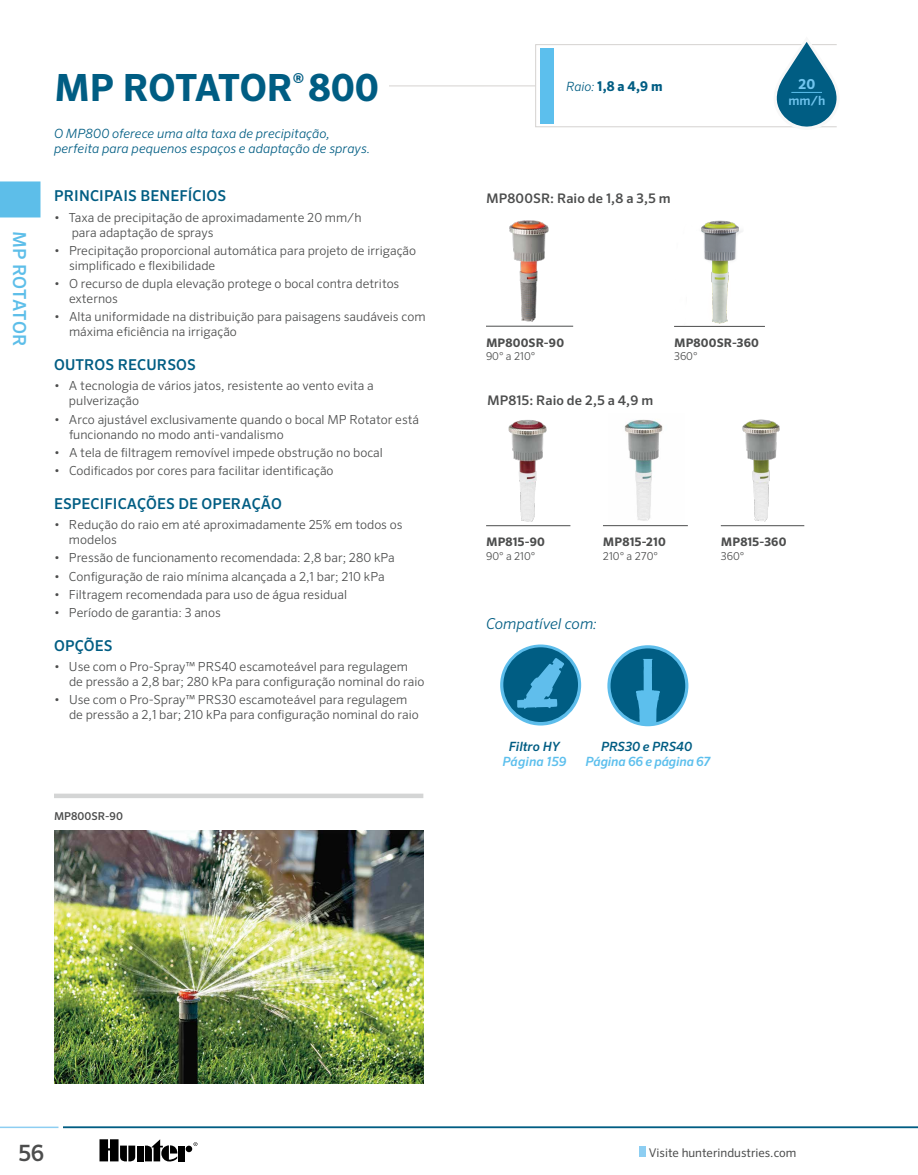
<style>
.page{position:relative;width:918px;height:1175px;background:#fff}
.page>*{position:absolute;margin:0;border:0;box-sizing:border-box;transform-origin:0 0}
.t1{font:700 37.5px "Sero Pro";letter-spacing:-.01em;color:#005d83}
.t2{font:500 22.5px "Sero Pro";color:#4c4d4d}
.t3{font:500 18px "Sero Pro";color:#5dbee9}
.t4{font:500 15px "Sero Pro";letter-spacing:.01em;color:#005d83}
.t5{font:italic 300 15px "Sero Pro";letter-spacing:-.005em;color:#005d83}
.t6{font:700 13.8px "Sero Pro";color:#71c5ef}
.t7{font:700 13.5px "Sero Pro";color:#005d83}
.t8{font:500 13.2px "Sero Pro";letter-spacing:.005em;color:#4c4d4d}
.t9{font:italic 300 12.75px/15px "Sero Pro";letter-spacing:.005em;color:#005d83}
.t10{font:italic 500 12.75px "Sero Pro";letter-spacing:-.005em;color:#5cbfed}
.t11{font:italic 500 12.75px "Sero Pro";color:#005d83}
.t12{font:500 12.6px "Sero Pro";color:#71c5ef}
.t13{font:300 12.45px/15px "Sero Pro";color:#4c4d4d}
.t14{font:12px "Sero Pro";color:#4c4d4d}
.t15{font:700 11.7px "Sero Pro";letter-spacing:.015em;color:#4c4d4d}
.t16{font:300 10.8px "Sero Pro";color:#4c4d4d}
.t17{font:500 10.8px "Sero Pro";color:#4c4d4d}
.s1{font-weight:300;font-style:italic;font-size:12.75px}
</style>
<div class="page">
<div style="left:0;top:181px;width:40px;height:36px;background:#5dbee9"></div>
<div style="left:640px;top:1146px;width:6px;height:10px;background:#8dcef2"></div>
<hr style="left:63px;top:1126px;width:855px;height:2px;background:#005d83">
<hr style="left:0;top:1126px;width:58px;height:2px;background:#8dcef2">
<svg style="left:194px;top:1142px;width:3px;height:4px"></svg>
<div style="left:137px;top:1145px;width:7px;height:16px;background:#000"></div>
<div style="left:186px;top:1145px;width:6px;height:7px;background:#000;border-radius:50%"></div>
<div style="left:178px;top:1145px;width:7px;height:16px;background:#000"></div>
<svg style="left:145px;top:1139px;width:32px;height:22px"></svg>
<svg style="left:100px;top:1139px;width:35px;height:22px"></svg>
<hr style="left:54px;top:85px;width:481px;height:1px;background:#d5d2d0">
<div style="left:535px;top:44px;width:302px;height:83px;border:1px solid #d5d2d0"></div>
<div style="left:540px;top:48px;width:13px;height:75px;background:#5cbfed"></div>
<img style="left:624px;top:419px;width:39px;height:102px">
<div style="left:54px;top:70px;width:335px;height:31px;background:#fff"></div>
<hr style="left:486px;top:525px;width:84px;height:1px;background:#4c4d4d">
<hr style="left:721px;top:525px;width:83px;height:1px;background:#4c4d4d">
<hr style="left:603px;top:525px;width:85px;height:1px;background:#4c4d4d">
<img style="left:492px;top:420px;width:75px;height:106px">
<img style="left:726px;top:419px;width:76px;height:107px">
<img style="left:674px;top:220px;width:91px;height:106px">
<hr style="left:674px;top:326px;width:91px;height:1px;background:#4c4d4d">
<hr style="left:486px;top:326px;width:87px;height:1px;background:#4c4d4d">
<img style="left:509px;top:220px;width:40px;height:102px">
<div style="left:54px;top:793px;width:369px;height:5px;background:#d4d5d5"></div>
<img style="left:54px;top:830px;width:369px;height:253px">
<svg style="left:500px;top:644px;width:81px;height:81px"></svg>
<div style="left:503px;top:647px;width:75px;height:75px;background:#005d83;border-radius:50%"></div>
<svg style="left:517px;top:658px;width:47px;height:51px"></svg>
<svg style="left:765px;top:42px;width:72px;height:86px"></svg>
<hr style="left:791px;top:92px;width:31px;height:1px;background:#5cbfed">
<svg style="left:607px;top:645px;width:81px;height:81px"></svg>
<div style="left:611px;top:648px;width:74px;height:75px;background:#005d83;border-radius:50%"></div>
<svg style="left:636px;top:659px;width:24px;height:67px"></svg>
<h3 class="t3" style="left:30px;top:231px;width:117px;rotate:90deg">MP ROTATOR</h3>
<h1 class="t1" style="left:54px;top:65px;width:326px">MP ROTATOR<sup>®</sup> 800</h1>
<p class="t7" style="left:566px;top:78px;width:98px"><span class="s1">Raio:</span> 1,8 a 4,9 m</p>
<p class="t9" style="left:54px;top:125px;width:318px">O MP800 oferece uma alta taxa de precipitação, perfeita para pequenos espaços e adaptação de sprays.</p>
<p class="t6" style="left:799px;top:76px;width:18px">20</p>
<p class="t12" style="left:788px;top:93px;width:39px">mm/h</p>
<p class="t4" style="left:54px;top:187px;width:174px">PRINCIPAIS BENEFÍCIOS</p>
<p class="t13" style="left:72px;top:210px;width:291px;text-indent:-18px">• Taxa de precipitação de aproximadamente 20 mm/h para adaptação de sprays</p>
<p class="t13" style="left:69px;top:243px;width:349px;text-indent:-15px">• Precipitação proporcional automática para projeto de irrigação simplificado e flexibilidade</p>
<p class="t13" style="left:69px;top:276px;width:332px;text-indent:-15px">• O recurso de dupla elevação protege o bocal contra detritos externos</p>
<p class="t13" style="left:69px;top:309px;width:358px;text-indent:-15px">• Alta uniformidade na distribuição para paisagens saudáveis com máxima eficiência na irrigação</p>
<p class="t4" style="left:54px;top:356px;width:143px">OUTROS RECURSOS</p>
<p class="t13" style="left:69px;top:378px;width:306px;text-indent:-15px">• A tecnologia de vários jatos, resistente ao vento evita a pulverização</p>
<p class="t13" style="left:69px;top:412px;width:352px;text-indent:-15px">• Arco ajustável exclusivamente quando o bocal MP Rotator está funcionando no modo anti-vandalismo</p>
<p class="t13" style="left:54px;top:445px;width:330px">• A tela de filtragem removível impede obstrução no bocal</p>
<p class="t13" style="left:54px;top:463px;width:281px">• Codificados por cores para facilitar identificação</p>
<p class="t4" style="left:54px;top:494px;width:229px">ESPECIFICAÇÕES DE OPERAÇÃO</p>
<p class="t13" style="left:69px;top:517px;width:335px;text-indent:-15px">• Redução do raio em até aproximadamente 25% em todos os modelos</p>
<p class="t13" style="left:54px;top:550px;width:342px">• Pressão de funcionamento recomendada: 2,8 bar; 280 kPa</p>
<p class="t13" style="left:54px;top:568px;width:332px">• Configuração de raio mínima alcançada a 2,1 bar; 210 kPa</p>
<p class="t13" style="left:54px;top:587px;width:295px">• Filtragem recomendada para uso de água residual</p>
<p class="t13" style="left:54px;top:605px;width:168px">• Período de garantia: 3 anos</p>
<p class="t4" style="left:54px;top:636px;width:60px">OPÇÕES</p>
<p class="t13" style="left:69px;top:659px;width:357px;text-indent:-15px">• Use com o Pro-Spray™ PRS40 escamoteável para regulagem de pressão a 2,8 bar; 280 kPa para configuração nominal do raio</p>
<p class="t13" style="left:69px;top:692px;width:351px;text-indent:-15px">• Use com o Pro-Spray™ PRS30 escamoteável para regulagem de pressão a 2,1 bar; 210 kPa para configuração nominal do raio</p>
<p class="t17" style="left:54px;top:809px;width:70px">MP800SR-90</p>
<p class="t8" style="left:486px;top:190px;width:186px">MP800SR: Raio de 1,8 a 3,5 m</p>
<p class="t15" style="left:486px;top:335px;width:80px">MP800SR-90</p>
<p class="t16" style="left:486px;top:350px;width:51px">90° a 210°</p>
<p class="t8" style="left:487px;top:392px;width:168px">MP815: Raio de 2,5 a 4,9 m</p>
<p class="t15" style="left:674px;top:335px;width:86px">MP800SR-360</p>
<p class="t16" style="left:674px;top:350px;width:25px">360°</p>
<p class="t15" style="left:486px;top:535px;width:60px">MP815-90</p>
<p class="t16" style="left:486px;top:549px;width:51px">90° a 210°</p>
<p class="t15" style="left:603px;top:535px;width:64px">MP815-210</p>
<p class="t16" style="left:603px;top:549px;width:57px">210° a 270°</p>
<p class="t5" style="left:486px;top:615px;width:112px">Compatível com:</p>
<p class="t15" style="left:721px;top:535px;width:67px">MP815-360</p>
<p class="t16" style="left:721px;top:549px;width:25px">360°</p>
<p class="t11" style="left:509px;top:738px;width:53px">Filtro HY</p>
<p class="t10" style="left:502px;top:754px;width:65px">Página 159</p>
<p class="t11" style="left:601px;top:738px;width:93px">PRS30 e PRS40</p>
<p class="t10" style="left:586px;top:754px;width:126px">Página 66 e página 67</p>
<h2 class="t2" style="left:19px;top:1139px;width:27px">56</h2>
<p class="t14" style="left:649px;top:1145px;width:149px">Visite hunterindustries.com</p>
</div>
